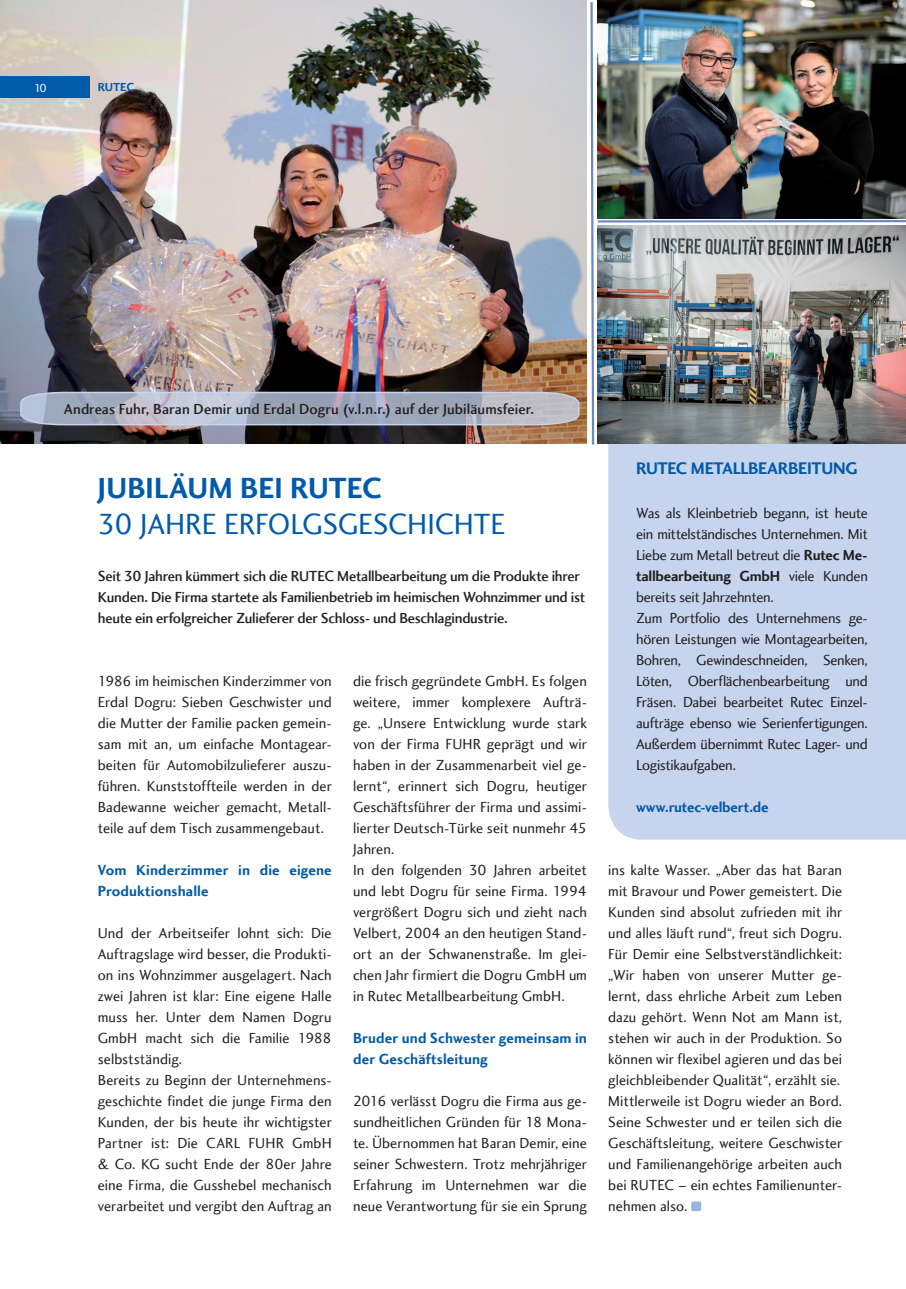
<style>
.page{position:relative;width:906px;height:1289px;background:#fff}
.page>*{position:absolute;margin:0;border:0;box-sizing:border-box;transform-origin:0 0}
.t1{font:30px/36px "Charlotte Sans Book Plain";letter-spacing:-.005em;color:#015aaa}
.t2{font:17.25px "Charlotte Sans Bold Plain";letter-spacing:-.015em;color:#015aaa}
.t3{font:15px/21px "Charlotte Sans Book Plain";letter-spacing:.005em;color:#231f20;text-align:justify}
.t4{font:15px/21px "Charlotte Sans Medium Plain";letter-spacing:-.02em;color:#231f20}
.t5{font:15px/21px "Charlotte Sans Bold Plain";letter-spacing:.01em;color:#015aaa}
.t6{font:15px "Charlotte Sans Medium Plain";letter-spacing:.005em;color:#231f20}
.t7{font:15px "Charlotte Sans Bold Plain";letter-spacing:-.015em;color:#015aaa}
.t8{font:12px "Charlotte Sans Bold Plain";color:#015aaa}
.t9{font:12px "Charlotte Sans Book Plain";color:#fff}
.s1{font-family:"Charlotte Sans Bold Plain"}
</style>
<div class="page">
<img style="left:0;top:0;width:587px;height:443px">
<div style="left:608px;top:443px;width:298px;height:396px;background:#c6d5ed"></div>
<img style="left:597px;top:0;width:309px;height:218px">
<svg style="left:19px;top:391px;width:561px;height:35px;background:#aab0c0"></svg>
<div style="left:691px;top:1201px;width:10px;height:10px;background:#95b5de;border-radius:2px"></div>
<img style="left:598px;top:226px;width:308px;height:217px">
<hr style="left:598px;top:220px;width:308px;height:2px;background:#6d88c5">
<svg style="left:590px;top:2px;width:5px;height:443px"></svg>
<div style="left:0;top:77px;width:89px;height:21px;background:#015aaa"></div>
<p class="t9" style="left:34px;top:81px;width:14px">10</p>
<p class="t8" style="left:98px;top:80px;width:38px">RUTEC</p>
<p class="t6" style="left:64px;top:400px;width:472px">Andreas Fuhr, Baran Demir und Erdal Dogru (v.l.n.r.) auf der Jubiläumsfeier.</p>
<p class="t1" style="left:98px;top:470px;width:409px"><span class="s1">JUBILÄUM BEI RUTEC<br></span>30 JAHRE ERFOLGSGESCHICHTE</p>
<p class="t4" style="left:98px;top:565px;width:489px">Seit 30 Jahren kümmert sich die RUTEC Metallbearbeitung um die Produkte ihrer<br>Kunden. Die Firma startete als Familienbetrieb im heimischen Wohnzimmer und ist heute ein erfolgreicher Zulieferer der Schloss- und Beschlagindustrie.</p>
<p class="t3" style="left:98px;top:670px;width:235px">1986 im heimischen Kinderzimmer von Erdal Dogru: Sieben Geschwister und die Mutter der Familie packen gemein&shy;sam mit an, um einfache Montagear&shy;beiten für Automobilzulieferer auszu&shy;führen. Kunststoffteile werden in der Badewanne weicher gemacht, Metall&shy;teile auf dem Tisch zusammengebaut.</p>
<p class="t5" style="left:98px;top:859px;width:235px">Vom Kinderzimmer in die eigene<br>Produktionshalle</p>
<p class="t3" style="left:98px;top:922px;width:235px">Und der Arbeitseifer lohnt sich: Die Auftragslage wird besser, die Produkti&shy;on ins Wohnzimmer ausgelagert. Nach zwei Jahren ist klar: Eine eigene Halle muss her. Unter dem Namen Dogru GmbH macht sich die Familie 1988 selbstständig.</p>
<p class="t3" style="left:98px;top:1069px;width:235px">Bereits zu Beginn der Unternehmens&shy;geschichte findet die junge Firma den Kunden, der bis heute ihr wichtigster Partner ist: Die CARL FUHR GmbH &amp; Co. KG sucht Ende der 80er Jahre eine Firma, die Gusshebel mechanisch verarbeitet und vergibt den Auftrag an</p>
<p class="t3" style="left:353px;top:670px;width:235px">die frisch gegründete GmbH. Es folgen weitere, immer komplexere Aufträ&shy;ge. „Unsere Entwicklung wurde stark von der Firma FUHR geprägt und wir haben in der Zusammenarbeit viel ge&shy;lernt“, erinnert sich Dogru, heutiger Geschäftsführer der Firma und assimi&shy;lierter Deutsch-Türke seit nunmehr 45<br>Jahren.</p>
<p class="t3" style="left:353px;top:859px;width:235px">In den folgenden 30 Jahren arbeitet und lebt Dogru für seine Firma. 1994 vergrößert Dogru sich und zieht nach Velbert, 2004 an den heutigen Stand&shy;ort an der Schwanenstraße. Im glei&shy;chen Jahr firmiert die Dogru GmbH um in Rutec Metallbearbeitung GmbH.</p>
<p class="t5" style="left:353px;top:1027px;width:235px">Bruder und Schwester gemeinsam in der Geschäftsleitung</p>
<p class="t3" style="left:353px;top:1090px;width:235px">2016 verlässt Dogru die Firma aus ge&shy;sundheitlichen Gründen für 18 Mona&shy;te. Übernommen hat Baran Demir, eine seiner Schwestern. Trotz mehrjähriger Erfahrung im Unternehmen war die neue Verantwortung für sie ein Sprung</p>
<p class="t2" style="left:636px;top:458px;width:223px">RUTEC METALLBEARBEITUNG</p>
<p class="t3" style="left:636px;top:502px;width:233px">Was als Kleinbetrieb begann, ist heute ein mittelständisches Unternehmen. Mit Liebe zum Metall betreut die <span class="s1">Rutec Me&shy;tallbearbeitung GmbH</span> viele Kunden bereits seit Jahrzehnten.</p>
<p class="t3" style="left:636px;top:607px;width:233px">Zum Portfolio des Unternehmens ge&shy;hören Leistungen wie Montagearbeiten, Bohren, Gewindeschneiden, Senken, Löten, Oberflächenbearbeitung und Fräsen. Dabei bearbeitet Rutec Einzel&shy;aufträge ebenso wie Serienfertigungen.<br>Außerdem übernimmt Rutec Lager- und Logistikaufgaben.</p>
<p class="t7" style="left:636px;top:798px;width:134px">www.rutec-velbert.de</p>
<p class="t3" style="left:608px;top:859px;width:235px">ins kalte Wasser. „Aber das hat Baran mit Bravour und Power gemeistert. Die Kunden sind absolut zufrieden mit ihr und alles läuft rund“, freut sich Dogru.<br>Für Demir eine Selbstverständlichkeit: „Wir haben von unserer Mutter ge&shy;lernt, dass ehrliche Arbeit zum Leben dazu gehört. Wenn Not am Mann ist, stehen wir auch in der Produktion. So können wir flexibel agieren und das bei gleichbleibender Qualität“, erzählt sie.</p>
<p class="t3" style="left:608px;top:1090px;width:235px">Mittlerweile ist Dogru wieder an Bord.<br>Seine Schwester und er teilen sich die Geschäftsleitung, weitere Geschwister und Familienangehörige arbeiten auch bei RUTEC – ein echtes Familienunter&shy;nehmen also.</p>
</div>
